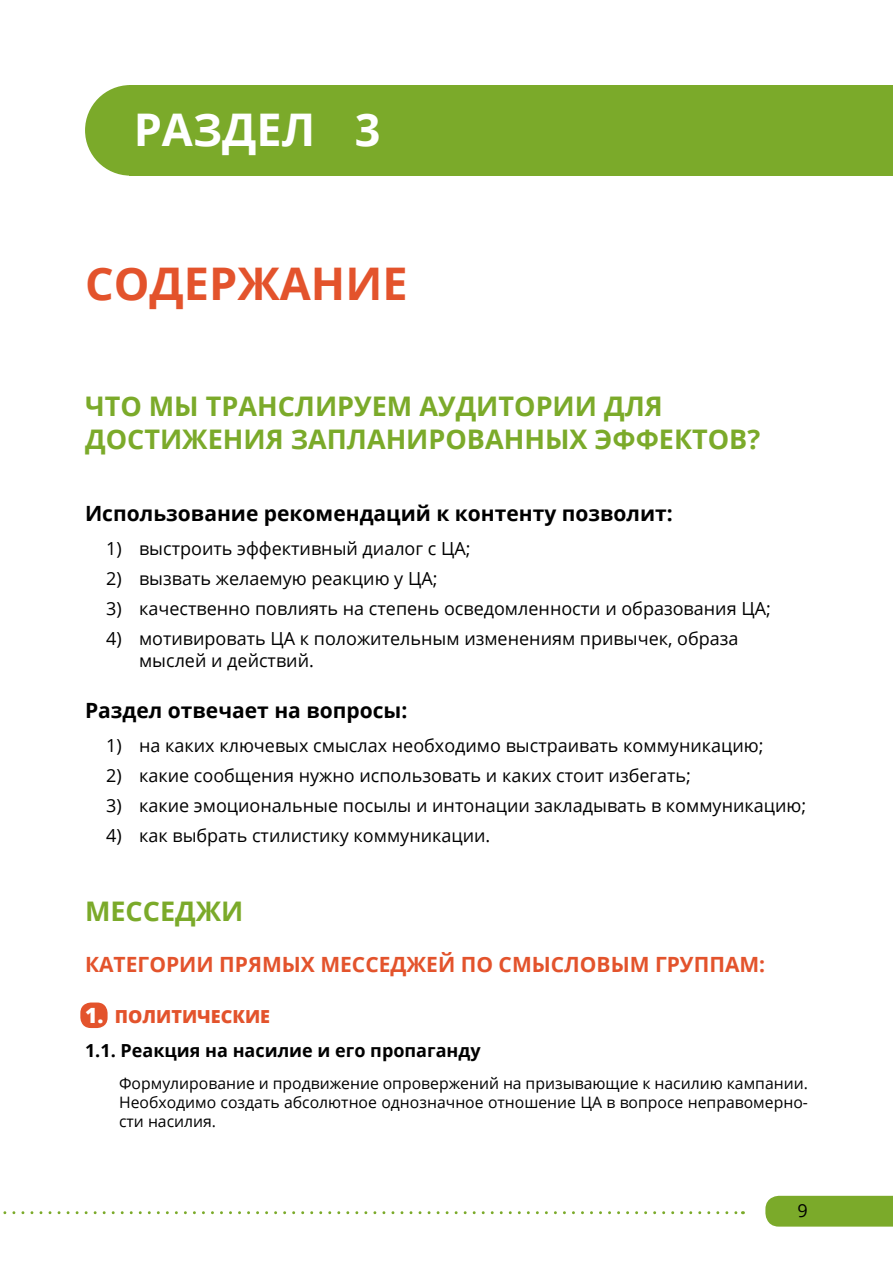
<style>
.page{position:relative;width:893px;height:1263px;background:#fff}
.page>*{position:absolute;margin:0;border:0;box-sizing:border-box;transform-origin:0 0}
.t1{font:700 45px "Open Sans";color:#e3532c}
.t2{font:700 45px "Open Sans";color:#fff}
.t3{font:700 27px/32.4px "Open Sans";color:#7baa2a}
.t4{font:700 21px "Open Sans";color:#000}
.t5{font:700 21px "Open Sans";color:#e3532c}
.t6{font:18px/21.6px "Open Sans";color:#000}
.t7{font:700 18px/34.3px "Open Sans";color:#000}
.t8{font:15.75px/18.9px "Open Sans";color:#000;text-align:justify}
.s1{font-weight:800;font-size:21px;color:#fff}
.s2{font-weight:800;color:#e3532c}
</style>
<div class="page">
<div style="left:765px;top:1196px;width:128px;height:30px;background:#7baa2a"></div>
<svg style="left:3px;top:1211px;width:740px;height:3px"></svg>
<div style="left:129px;top:85px;width:764px;height:91px;background:#7baa2a"></div>
<div style="left:80px;top:1002px;width:28px;height:26px;background:#e3532c;border-radius:11px"></div>
<svg style="left:85px;top:85px;width:44px;height:91px"></svg>
<h1 class="t2" style="left:134px;top:98px;width:248px">РАЗДЕЛ 3</h1>
<h1 class="t1" style="left:85px;top:252px;width:324px">СОДЕРЖАНИЕ</h1>
<h2 class="t3" style="left:85px;top:389px;width:677px">ЧТО МЫ ТРАНСЛИРУЕМ АУДИТОРИИ ДЛЯ<br>ДОСТИЖЕНИЯ ЗАПЛАНИРОВАННЫХ ЭФФЕКТОВ?</h2>
<p class="t4" style="left:85px;top:498px;width:589px">Использование рекомендаций к контенту позволит:</p>
<p class="t6" style="left:106px;top:537px;width:366px">1) выстроить эффективный диалог с ЦА;</p>
<p class="t6" style="left:106px;top:567px;width:333px">2) вызвать желаемую реакцию у ЦА;</p>
<p class="t6" style="left:106px;top:597px;width:666px">3) качественно повлиять на степень осведомленности и образования ЦА;</p>
<p class="t6" style="left:139px;top:627px;width:601px;text-indent:-33px">4) мотивировать ЦА к положительным изменениям привычек, образа мыслей и действий.</p>
<p class="t4" style="left:85px;top:695px;width:324px">Раздел отвечает на вопросы:</p>
<p class="t6" style="left:106px;top:734px;width:659px">1) на каких ключевых смыслах необходимо выстраивать коммуникацию;</p>
<p class="t6" style="left:106px;top:764px;width:586px">2) какие сообщения нужно использовать и каких стоит избегать;</p>
<p class="t6" style="left:106px;top:794px;width:701px">3) какие эмоциональные посылы и интонации закладывать в коммуникацию;</p>
<p class="t6" style="left:106px;top:824px;width:386px">4) как выбрать стилистику коммуникации.</p>
<h2 class="t3" style="left:85px;top:895px;width:160px">МЕССЕДЖИ</h2>
<p class="t5" style="left:85px;top:950px;width:682px">КАТЕГОРИИ ПРЯМЫХ МЕССЕДЖЕЙ ПО СМЫСЛОВЫМ ГРУППАМ:</p>
<p class="t7" style="left:85px;top:999px;width:397px"><span class="s1">1.</span> <span class="s2">ПОЛИТИЧЕСКИЕ<br></span>1.1. Реакция на насилие и его пропаганду</p>
<p class="t8" style="left:119px;top:1073px;width:690px">Формулирование и продвижение опровержений на призывающие к насилию кампании.<br>Необходимо создать абсолютное однозначное отношение ЦА в вопросе неправомерно&shy;сти насилия.</p>
<p class="t6" style="left:798px;top:1199px;width:12px">9</p>
</div>
